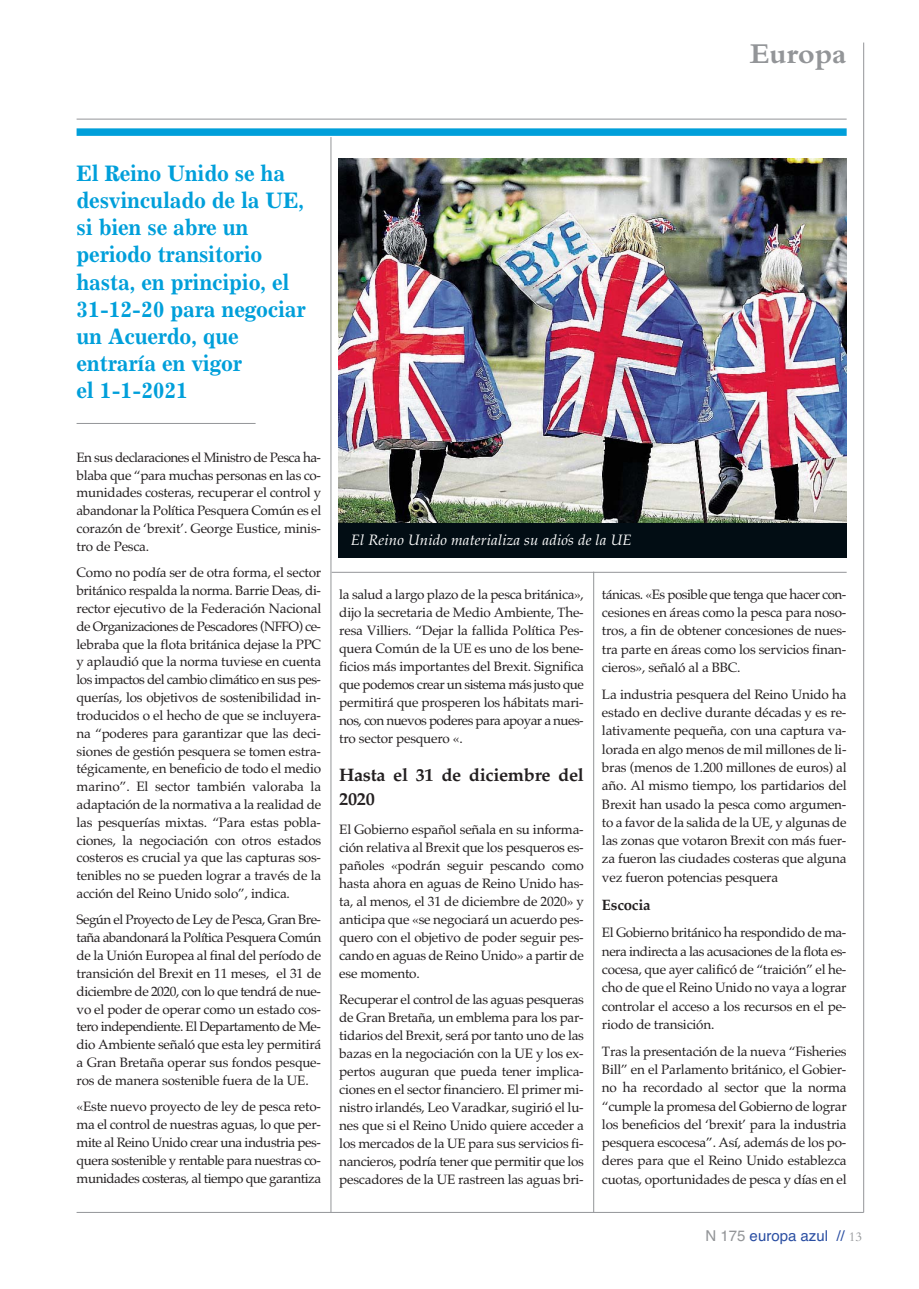
<style>
.page{position:relative;width:919px;height:1289px;background:#fff}
.page>*{position:absolute;margin:0;border:0;box-sizing:border-box;transform-origin:0 0}
.t1{font:700 30px "Bembo";color:#939598}
.t2{font:700 22.5px/27px "Excelsior";letter-spacing:-.015em;color:#009fda;scale:.95 1}
.t3{font:700 18px/23.9px "Palatino";letter-spacing:-.015em;color:#231f20}
.t4{font:italic 15px "Palatino";letter-spacing:.01em;color:#fff}
.t5{font:15px "Helvetica";color:#2a4ea2}
.t6{font:700 15px "Palatino";letter-spacing:-.015em;color:#231f20}
.t7{font:13.5px/17.9px "Palatino";letter-spacing:-.015em;color:#231f20;text-align:justify}
.s1{color:#939598}
.s2{font-family:"Bembo";font-size:13.5px;color:#939598}
</style>
<div class="page">
<hr style="left:77px;top:1211px;width:786px;height:1px;background:#939598">
<hr style="left:863px;top:43px;width:1px;height:1169px;background:#939598">
<hr style="left:77px;top:119px;width:769px;height:1px;background:#939598">
<hr style="left:330px;top:137px;width:1px;height:1075px;background:#939598">
<hr style="left:593px;top:571px;width:1px;height:641px;background:#939598">
<div style="left:77px;top:128px;width:769px;height:8px;background:#009fda"></div>
<hr style="left:77px;top:423px;width:178px;height:1px;background:#939598">
<hr style="left:331px;top:572px;width:515px;height:1px;background:#939598">
<img style="left:338px;top:159px;width:508px;height:364px">
<div style="left:338px;top:523px;width:508px;height:34px;background:#020d14"></div>
<h1 class="t1" style="left:750px;top:42px;width:98px">Europa</h1>
<h2 class="t2" style="left:77px;top:162px;width:243px">El Reino Unido se ha desvinculado de la UE, si bien se abre un periodo transitorio hasta, en principio, el<br>31-12-20 para negociar un Acuerdo, que entraría en vigor<br>el 1-1-2021</h2>
<p class="t7" style="left:77px;top:450px;width:246px">En sus declaraciones el Ministro de Pesca ha&shy;blaba que “para muchas personas en las co&shy;munidades costeras, recuperar el control y abandonar la Política Pesquera Común es el corazón de ‘brexit’. George Eustice, minis&shy;tro de Pesca.</p>
<p class="t7" style="left:77px;top:565px;width:246px">Como no podía ser de otra forma, el sector británico respalda la norma. Barrie Deas, di&shy;rector ejecutivo de la Federación Nacional de Organizaciones de Pescadores (NFFO) ce&shy;lebraba que la flota británica dejase la PPC y aplaudió que la norma tuviese en cuenta los impactos del cambio climático en sus pes&shy;querías, los objetivos de sostenibilidad in&shy;troducidos o el hecho de que se incluyera&shy;na “poderes para garantizar que las deci&shy;siones de gestión pesquera se tomen estra&shy;tégicamente, en beneficio de todo el medio marino”. El sector también valoraba la adaptación de la normativa a la realidad de las pesquerías mixtas. “Para estas pobla&shy;ciones, la negociación con otros estados costeros es crucial ya que las capturas sos&shy;tenibles no se pueden lograr a través de la acción del Reino Unido solo”, indica.</p>
<p class="t7" style="left:77px;top:912px;width:246px">Según el Proyecto de Ley de Pesca, Gran Bre&shy;taña abandonará la Política Pesquera Común de la Unión Europea al final del período de transición del Brexit en 11 meses, el 31 de diciembre de 2020, con lo que tendrá de nue&shy;vo el poder de operar como un estado cos&shy;tero independiente. El Departamento de Me&shy;dio Ambiente señaló que esta ley permitirá a Gran Bretaña operar sus fondos pesque&shy;ros de manera sostenible fuera de la UE.</p>
<p class="t7" style="left:77px;top:1099px;width:246px">«Este nuevo proyecto de ley de pesca reto&shy;ma el control de nuestras aguas, lo que per&shy;mite al Reino Unido crear una industria pes&shy;quera sostenible y rentable para nuestras co&shy;munidades costeras, al tiempo que garantiza</p>
<p class="t4" style="left:351px;top:533px;width:282px">El Reino Unido materializa su adiós de la UE</p>
<p class="t7" style="left:339px;top:586px;width:246px">la salud a largo plazo de la pesca británica», dijo la secretaria de Medio Ambiente, The&shy;resa Villiers. “Dejar la fallida Política Pes&shy;quera Común de la UE es uno de los bene&shy;ficios más importantes del Brexit. Significa que podemos crear un sistema más justo que permitirá que prosperen los hábitats mari&shy;nos, con nuevos poderes para apoyar a nues&shy;tro sector pesquero «.</p>
<h3 class="t3" style="left:339px;top:765px;width:246px">Hasta el 31 de diciembre del<br>2020</h3>
<p class="t7" style="left:339px;top:821px;width:246px">El Gobierno español señala en su informa&shy;ción relativa al Brexit que los pesqueros es&shy;pañoles «podrán seguir pescando como hasta ahora en aguas de Reino Unido has&shy;ta, al menos, el 31 de diciembre de 2020» y anticipa que «se negociará un acuerdo pes&shy;quero con el objetivo de poder seguir pes&shy;cando en aguas de Reino Unido» a partir de ese momento.</p>
<p class="t7" style="left:339px;top:992px;width:246px">Recuperar el control de las aguas pesqueras de Gran Bretaña, un emblema para los par&shy;tidarios del Brexit, será por tanto uno de las bazas en la negociación con la UE y los ex&shy;pertos auguran que pueda tener implica&shy;ciones en el sector financiero. El primer mi&shy;nistro irlandés, Leo Varadkar, sugirió el lu&shy;nes que si el Reino Unido quiere acceder a los mercados de la UE para sus servicios fi&shy;nancieros, podría tener que permitir que los pescadores de la UE rastreen las aguas bri-</p>
<p class="t7" style="left:602px;top:586px;width:246px;line-height:18.3px">tánicas. «Es posible que tenga que hacer con&shy;cesiones en áreas como la pesca para noso&shy;tros, a fin de obtener concesiones de nues&shy;tra parte en áreas como los servicios finan&shy;cieros», señaló al a BBC.</p>
<p class="t7" style="left:602px;top:686px;width:246px;line-height:18.3px">La industria pesquera del Reino Unido ha estado en declive durante décadas y es re&shy;lativamente pequeña, con una captura va&shy;lorada en algo menos de mil millones de li&shy;bras (menos de 1.200 millones de euros) al año. Al mismo tiempo, los partidarios del Brexit han usado la pesca como argumen&shy;to a favor de la salida de la UE, y algunas de las zonas que votaron Brexit con más fuer&shy;za fueron las ciudades costeras que alguna vez fueron potencias pesquera</p>
<p class="t6" style="left:602px;top:898px;width:50px">Escocia</p>
<p class="t7" style="left:602px;top:925px;width:246px;line-height:18.3px">El Gobierno británico ha respondido de ma&shy;nera indirecta a las acusaciones de la flota es&shy;cocesa, que ayer calificó de “traición” el he&shy;cho de que el Reino Unido no vaya a lograr controlar el acceso a los recursos en el pe&shy;riodo de transición.</p>
<p class="t7" style="left:602px;top:1043px;width:246px;line-height:18.3px">Tras la presentación de la nueva “Fisheries Bill” en el Parlamento británico, el Gobier&shy;no ha recordado al sector que la norma “cumple la promesa del Gobierno de lograr los beneficios del ‘brexit’ para la industria pesquera escocesa”. Así, además de los po&shy;deres para que el Reino Unido establezca cuotas, oportunidades de pesca y días en el</p>
<p class="t5" style="left:705px;top:1230px;width:158px"><span class="s1">N 175</span> europa azul // <span class="s2">13</span></p>
</div>
